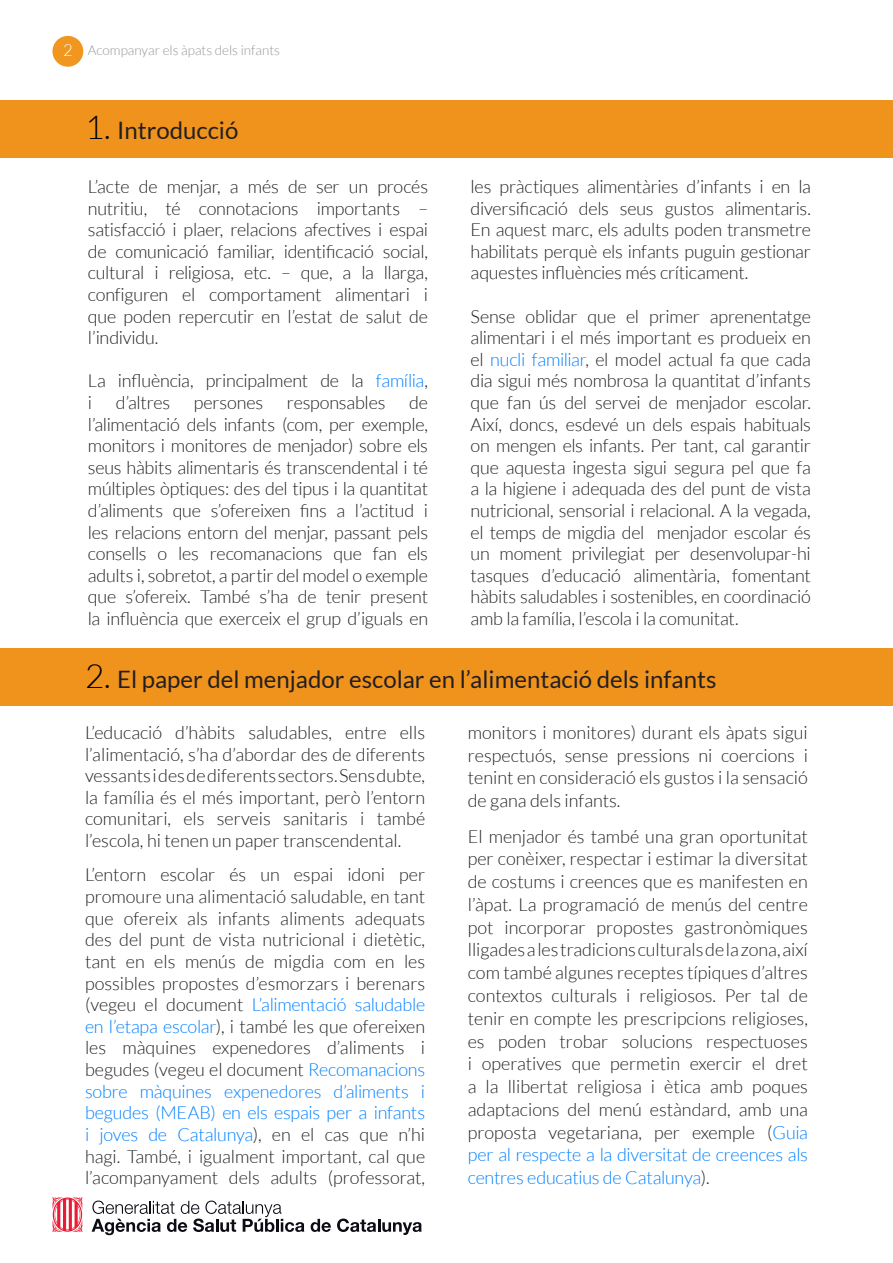
<style>
.page{position:relative;width:893px;height:1263px;background:#fff}
.page>*{position:absolute;margin:0;border:0;box-sizing:border-box;transform-origin:0 0}
.t1{font:24px "Lato";color:#231f20}
.t2{font:300 18px/21.6px "Lato";letter-spacing:-.01em;color:#231f20;text-align:justify}
.t3{font:300 13.5px "Lato";color:#939598}
.s1{font-size:16.5px;color:#fff}
.s2{font-weight:300;font-size:33px;color:#000}
.s3{color:#0080ff}
</style>
<div class="page">
<div style="left:52px;top:36px;width:31px;height:31px;background:#f1961f;border-radius:50%"></div>
<svg style="left:92px;top:1200px;width:212px;height:35px"></svg>
<svg style="left:311px;top:1219px;width:20px;height:13px"></svg>
<svg style="left:337px;top:1218px;width:85px;height:17px"></svg>
<svg style="left:52px;top:1197px;width:30px;height:35px"></svg>
<div style="left:0;top:100px;width:893px;height:58px;background:#f0931d"></div>
<div style="left:0;top:648px;width:893px;height:58px;background:#f0931d"></div>
<p class="t3" style="left:63px;top:43px;width:218px"><span class="s1">2</span> Acompanyar els àpats dels infants</p>
<h1 class="t1" style="left:85px;top:117px;width:155px"><span class="s2">1.</span> Introducció</h1>
<p class="t2" style="left:88px;top:176px;width:342px">L’acte de menjar, a més de ser un procés nutritiu, té connotacions importants – satisfacció i plaer, relacions afectives i espai de comunicació familiar, identificació social, cultural i religiosa, etc. – que, a la llarga, configuren el comportament alimentari i que poden repercutir en l’estat de salut de l’individu.</p>
<p class="t2" style="left:88px;top:370px;width:342px">La influència, principalment de la <span class="s3">família</span>, i</p>
<p class="t2" style="left:471px;top:176px;width:342px">les pràctiques alimentàries d’infants i en la diversificació dels seus gustos alimentaris.<br>En aquest marc, els adults poden transmetre habilitats perquè els infants puguin gestionar aquestes influències més críticament.</p>
<p class="t2" style="left:471px;top:305px;width:342px">Sense oblidar que el primer aprenentatge alimentari i el més important es produeix en el <span class="s3">nucli familiar</span>, el model actual fa que cada dia sigui més nombrosa la quantitat d’infants que fan ús del servei de menjador escolar.<br>Així, doncs, esdevé un dels espais habituals on mengen els infants. Per tant, cal garantir que aquesta ingesta sigui segura pel que fa a la higiene i adequada des del punt de vista nutricional, sensorial i relacional. A la vegada, el temps de migdia del menjador escolar és un moment privilegiat per desenvolupar-hi tasques d’educació alimentària, fomentant hàbits saludables i sostenibles, en coordinació amb la família, l’escola i la comunitat.</p>
<h1 class="t1" style="left:85px;top:665px;width:633px"><span class="s2">2.</span> El paper del menjador escolar en l’alimentació dels infants</h1>
<p class="t2" style="left:85px;top:722px;width:342px">L’educació d’hàbits saludables, entre ells l’alimentació, s’ha d’abordar des de diferents vessants i des de diferents sectors. Sens dubte, la família és el més important, però l’entorn comunitari, els serveis sanitaris i també l’escola, hi tenen un paper transcendental.</p>
<p class="t2" style="left:85px;top:864px;width:342px">L’entorn escolar és un espai idoni per promoure una alimentació saludable, en tant que ofereix als infants aliments adequats des del punt de vista nutricional i dietètic, tant en els menús de migdia com en les possibles propostes d’esmorzars i berenars (vegeu el document <span class="s3">L’alimentació saludable en l’etapa escolar</span>), i també les que ofereixen les màquines expenedores d’aliments i begudes (vegeu el document <span class="s3">Recomanacions sobre màquines expenedores d’aliments i begudes (MEAB) en els espais per a infants i joves de Catalunya</span>), en el cas que n’hi hagi. També, i igualment important, cal que l’acompanyament dels adults (professorat,</p>
<p class="t2" style="left:116px;top:392px;width:56px">d’altres</p>
<p class="t2" style="left:194px;top:392px;width:71px">persones</p>
<p class="t2" style="left:287px;top:392px;width:100px">responsables</p>
<p class="t2" style="left:88px;top:392px;width:342px;text-indent:321px">de l’alimentació dels infants (com, per exemple, monitors i monitores de menjador) sobre els seus hàbits alimentaris és transcendental i té múltiples òptiques: des del tipus i la quantitat d’aliments que s’ofereixen fins a l’actitud i les relacions entorn del menjar, passant pels consells o les recomanacions que fan els adults i, sobretot, a partir del model o exemple que s’ofereix. També s’ha de tenir present la influència que exerceix el grup d’iguals en</p>
<p class="t2" style="left:468px;top:721px;width:342px;line-height:22.8px">monitors i monitores) durant els àpats sigui respectuós, sense pressions ni coercions i tenint en consideració els gustos i la sensació de gana dels infants.</p>
<p class="t2" style="left:468px;top:825px;width:342px;line-height:22.8px">El menjador és també una gran oportunitat per conèixer, respectar i estimar la diversitat de costums i creences que es manifesten en l’àpat. La programació de menús del centre pot incorporar propostes gastronòmiques lligades a les tradicions culturals de la zona, així com també algunes receptes típiques d’altres contextos culturals i religiosos. Per tal de tenir en compte les prescripcions religioses, es poden trobar solucions respectuoses i operatives que permetin exercir el dret a la llibertat religiosa i ètica amb poques adaptacions del menú estàndard, amb una proposta vegetariana, per exemple (<span class="s3">Guia per al respecte a la diversitat de creences als centres educatius de Catalunya</span>).</p>
</div>
